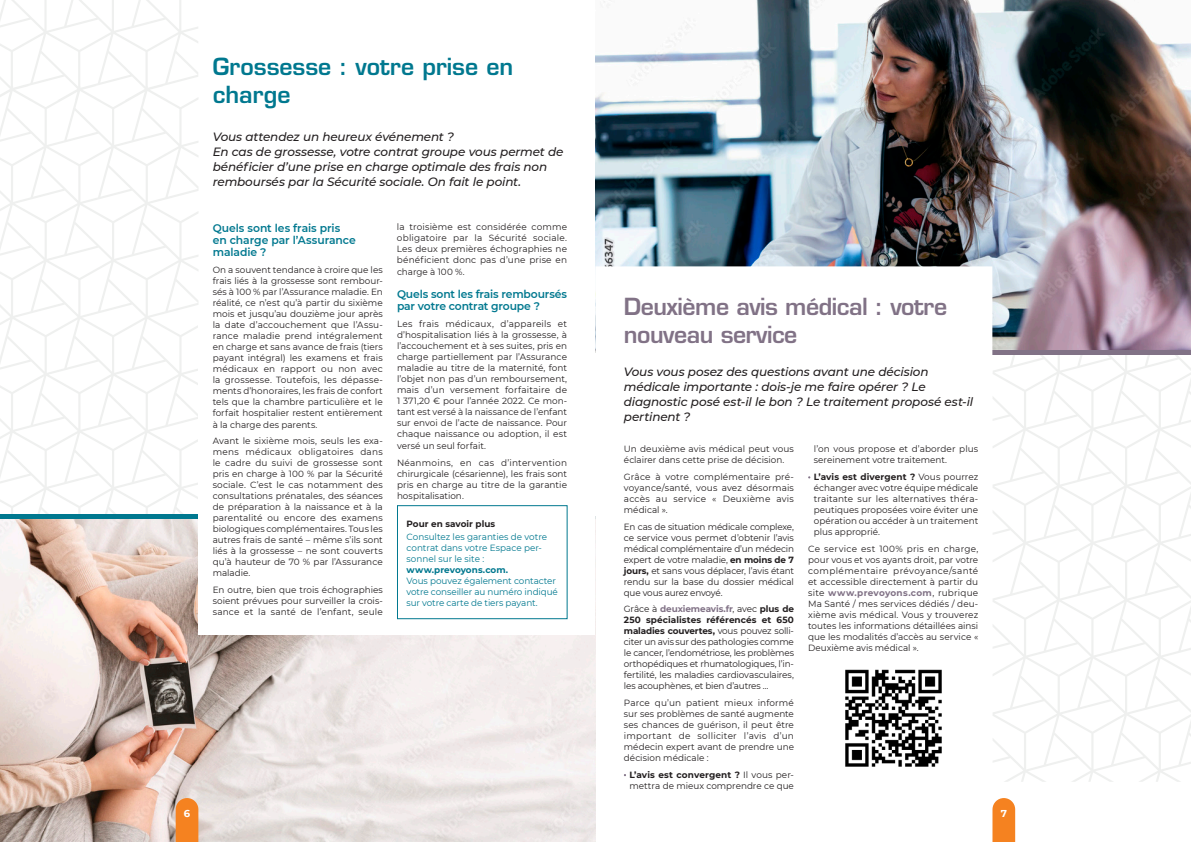
<style>
.page{position:relative;width:1191px;height:842px;background:#fff}
.page>*{position:absolute;margin:0;border:0;box-sizing:border-box;transform-origin:0 0}
.t1{font:600 23px/28px "Eurostile LT Std";letter-spacing:-.02em;color:#817286}
.t2{font:600 23px/28px "Eurostile LT Std";color:#00788f}
.t3{font:italic 500 12px/15px "Montserrat";letter-spacing:-.01em;color:#231f20}
.t4{font:600 11px/12px "Montserrat";letter-spacing:-.005em;color:#00788f}
.t5{font:700 10px "Montserrat";color:#fff}
.t6{font:9px/11px "Montserrat";letter-spacing:.005em;color:#231f20;text-align:justify}
.t7{font:9px/11px "Montserrat";letter-spacing:-.005em;color:#00788f}
.t8{font:700 9px "Montserrat";letter-spacing:.005em;color:#00788f}
.t9{font:700 9px "Montserrat";letter-spacing:.005em;color:#231f20}
.s1{font-weight:700}
.s2{font-weight:700;color:#817286}
</style>
<div class="page">
<svg style="left:992px;top:354px;width:199px;height:428px"></svg>
<img style="left:595px;top:0;width:596px;height:350px">
<svg style="left:0;top:0;width:198px;height:514px"></svg>
<img style="left:0;top:519px;width:595px;height:323px">
<div style="left:0;top:514px;width:198px;height:5px;background:#00788f"></div>
<img style="left:845px;top:669px;width:97px;height:98px">
<div style="left:198px;top:316px;width:397px;height:318px;background:#fff"></div>
<div style="left:397px;top:505px;width:170px;height:114px;border:1px solid #00788f"></div>
<hr style="left:985px;top:350px;width:206px;height:4px;background:#817286">
<svg style="left:595px;top:266px;width:397px;height:88px"></svg>
<svg style="left:176px;top:798px;width:22px;height:44px"></svg>
<svg style="left:992px;top:798px;width:23px;height:44px"></svg>
<h1 class="t2" style="left:213px;top:52px;width:302px">Grossesse : votre prise en charge</h1>
<h2 class="t3" style="left:213px;top:128px;width:352px">Vous attendez un heureux événement ?<br>En cas de grossesse, votre contrat groupe vous permet de bénéficier d’une prise en charge optimale des frais non remboursés par la Sécurité sociale. On fait le point.</h2>
<p class="t4" style="left:213px;top:222px;width:145px">Quels sont les frais pris en charge par l’Assurance maladie ?</p>
<p class="t6" style="left:213px;top:264px;width:172px">On a souvent tendance à croire que les frais liés à la grossesse sont rembour&shy;sés à 100 % par l’Assurance maladie. En réalité, ce n’est qu’à partir du sixième mois et jusqu’au douzième jour après la date d’accouchement que l’Assu&shy;rance maladie prend intégralement en charge et sans avance de frais (tiers payant intégral) les examens et frais médicaux en rapport ou non avec la grossesse. Toutefois, les dépasse&shy;ments d’honoraires, les frais de confort tels que la chambre particulière et le forfait hospitalier restent entièrement</p>
<p class="t6" style="left:213px;top:416px;width:172px;line-height:16.7px">à la charge des parents.<br>Avant le sixième mois, seuls les exa-</p>
<p class="t6" style="left:213px;top:446px;width:172px">mens médicaux obligatoires dans le cadre du suivi de grossesse sont pris en charge à 100 % par la Sécurité sociale. C’est le cas notamment des consultations prénatales, des séances de préparation à la naissance et à la parentalité ou encore des examens biologiques complémentaires. Tous les autres frais de santé – même s’ils sont liés à la grossesse – ne sont couverts qu’à hauteur de 70 % par l’Assurance maladie.</p>
<p class="t6" style="left:213px;top:584px;width:172px">En outre, bien que trois échographies soient prévues pour surveiller la crois&shy;sance et la santé de l’enfant, seule</p>
<p class="t6" style="left:397px;top:221px;width:172px">la troisième est considérée comme obligatoire par la Sécurité sociale.<br>Les deux premières échographies ne bénéficient donc pas d’une prise en</p>
<p class="t6" style="left:397px;top:266px;width:69px">charge à 100 %.</p>
<p class="t4" style="left:397px;top:288px;width:172px">Quels sont les frais remboursés par votre contrat groupe ?</p>
<p class="t6" style="left:397px;top:318px;width:172px">Les frais médicaux, d’appareils et d’hospitalisation liés à la grossesse, à l’accouchement et à ses suites, pris en charge partiellement par l’Assurance maladie au titre de la maternité, font l’objet non pas d’un remboursement, mais d’un versement forfaitaire de 1 371,20 € pour l’année 2022. Ce mon&shy;tant est versé à la naissance de l’enfant sur envoi de l’acte de naissance. Pour chaque naissance ou adoption, il est</p>
<p class="t6" style="left:397px;top:437px;width:172px;line-height:16.7px">versé un seul forfait.<br>Néanmoins, en cas d’intervention</p>
<p class="t6" style="left:397px;top:468px;width:172px">chirurgicale (césarienne), les frais sont pris en charge au titre de la garantie hospitalisation.</p>
<p class="t9" style="left:406px;top:517px;width:90px">Pour en savoir plus</p>
<p class="t7" style="left:406px;top:531px;width:142px">Consultez les garanties de votre contrat dans votre Espace per&shy;sonnel sur le site :</p>
<p class="t8" style="left:406px;top:564px;width:103px">www.prevoyons.com.</p>
<p class="t7" style="left:406px;top:575px;width:153px">Vous pouvez également contacter votre conseiller au numéro indiqué sur votre carte de tiers payant.</p>
<h1 class="t1" style="left:624px;top:293px;width:325px">Deuxième avis médical : votre nouveau service</h1>
<h2 class="t3" style="left:624px;top:364px;width:351px">Vous vous posez des questions avant une décision médicale importante : dois-je me faire opérer ? Le diagnostic posé est-il le bon ? Le traitement proposé est-il pertinent ?</h2>
<p class="t6" style="left:624px;top:443px;width:172px">Un deuxième avis médical peut vous éclairer dans cette prise de décision.</p>
<p class="t6" style="left:624px;top:471px;width:172px">Grâce à votre complémentaire pré&shy;voyance/santé, vous avez désormais accès au service « Deuxième avis médical ».</p>
<p class="t6" style="left:624px;top:520px;width:172px">En cas de situation médicale complexe, ce service vous permet d’obtenir l’avis médical complémentaire d’un médecin expert de votre maladie, <span class="s1">en moins de 7 jours,</span> et sans vous déplacer, l’avis étant rendu sur la base du dossier médical que vous aurez envoyé.</p>
<p class="t6" style="left:624px;top:603px;width:172px">Grâce à <span class="s2">deuxiemeavis.fr</span>, avec <span class="s1">plus de 250 spécialistes référencés et 650 maladies couvertes,</span> vous pouvez solli&shy;citer un avis sur des pathologies comme le cancer, l’endométriose, les problèmes orthopédiques et rhumatologiques, l’in&shy;fertilité, les maladies cardiovasculaires, les acouphènes, et bien d’autres …</p>
<p class="t6" style="left:624px;top:697px;width:172px">Parce qu’un patient mieux informé sur ses problèmes de santé augmente ses chances de guérison, il peut être important de solliciter l’avis d’un médecin expert avant de prendre une décision médicale :</p>
<p class="t6" style="left:629px;top:768px;width:166px"><span class="s1">L’avis est convergent ?</span> Il vous per&shy;mettra de mieux comprendre ce que</p>
<p class="t6" style="left:814px;top:443px;width:166px">l’on vous propose et d’aborder plus sereinement votre traitement.</p>
<p class="t6" style="left:814px;top:471px;width:166px"><span class="s1">L’avis est divergent ?</span> Vous pourrez échanger avec votre équipe médicale traitante sur les alternatives théra&shy;peutiques proposées voire éviter une opération ou accéder à un traitement plus approprié.</p>
<p class="t6" style="left:808px;top:542px;width:172px">Ce service est 100% pris en charge, pour vous et vos ayants droit, par votre complémentaire prévoyance/santé et accessible directement à partir du site <span class="s2">www.prevoyons.com</span>, rubrique Ma Santé / mes services dédiés / deu&shy;xième avis médical. Vous y trouverez toutes les informations détaillées ainsi que les modalités d’accès au service « Deuxième avis médical ».</p>
<p class="t5" style="left:184px;top:807px;width:8px">6</p>
<p class="t5" style="left:1000px;top:807px;width:8px">7</p>
</div>
